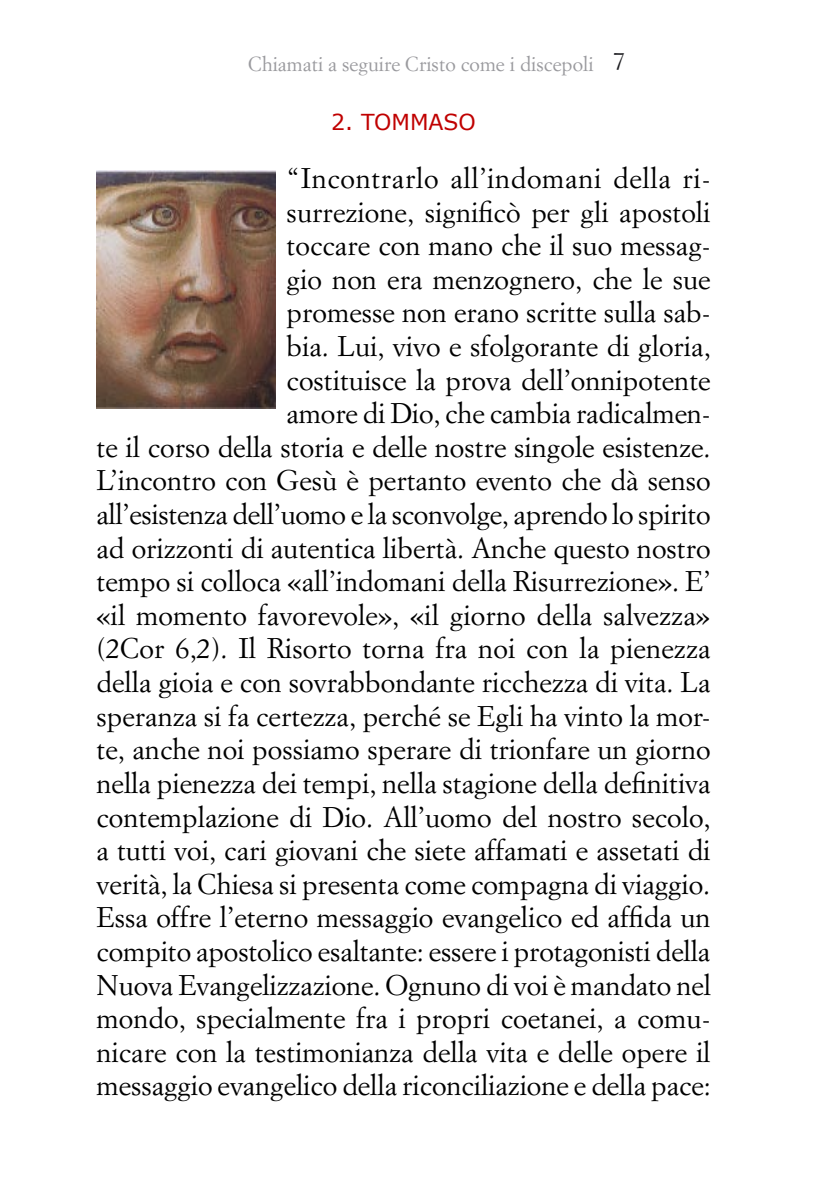
<style>
.page{position:relative;width:840px;height:1191px;background:#fff}
.page>*{position:absolute;margin:0;border:0;box-sizing:border-box;transform-origin:0 0}
.Normale{font:28px/33.6px "Simoncini Garamond Std";color:#000;text-align:right}
.Titolo{font:22px "Verdana";color:#c00000}
.t1{font:20px "Simoncini Garamond Std";color:#9a9a9e}
.s1{font-size:24px;color:#1b1b1f}
</style>
<div class="page">
<img style="left:96px;top:170px;width:179px;height:238px">
<p class="t1" style="left:248px;top:51px;width:379px">Chiamati a seguire Cristo come i discepoli <span class="s1">7</span></p>
<p class="Titolo" style="left:331px;top:108px;width:146px">2. TOMMASO</p>
<p class="Normale" style="left:96px;top:161px;width:615px">“Incontrarlo all’indomani della ri-<br>surrezione, significò per gli apostoli<br>toccare con mano che il suo messag-<br>gio non era menzognero, che le sue<br>promesse non erano scritte sulla sab-<br>bia. Lui, vivo e sfolgorante di gloria,<br>costituisce la prova dell’onnipotente<br>amore di Dio, che cambia radicalmen-<br>te il corso della storia e delle nostre singole esistenze.<br>L’incontro con Gesù è pertanto evento che dà senso all’esistenza dell’uomo e la sconvolge, aprendo lo spirito ad orizzonti di autentica libertà. Anche questo nostro tempo si colloca «all’indomani della Risurrezione». E’ «il momento favorevole», «il giorno della salvezza» (2Cor 6,2). Il Risorto torna fra noi con la pienezza della gioia e con sovrabbondante ricchezza di vita. La speranza si fa certezza, perché se Egli ha vinto la mor&shy;te, anche noi possiamo sperare di trionfare un giorno nella pienezza dei tempi, nella stagione della definitiva contemplazione di Dio. All’uomo del nostro secolo, a tutti voi, cari giovani che siete affamati e assetati di verità, la Chiesa si presenta come compagna di viaggio.<br>Essa offre l’eterno messaggio evangelico ed affida un compito apostolico esaltante: essere i protagonisti della Nuova Evangelizzazione. Ognuno di voi è mandato nel mondo, specialmente fra i propri coetanei, a comu&shy;nicare con la testimonianza della vita e delle opere il messaggio evangelico della riconciliazione e della pace:</p>
</div>
